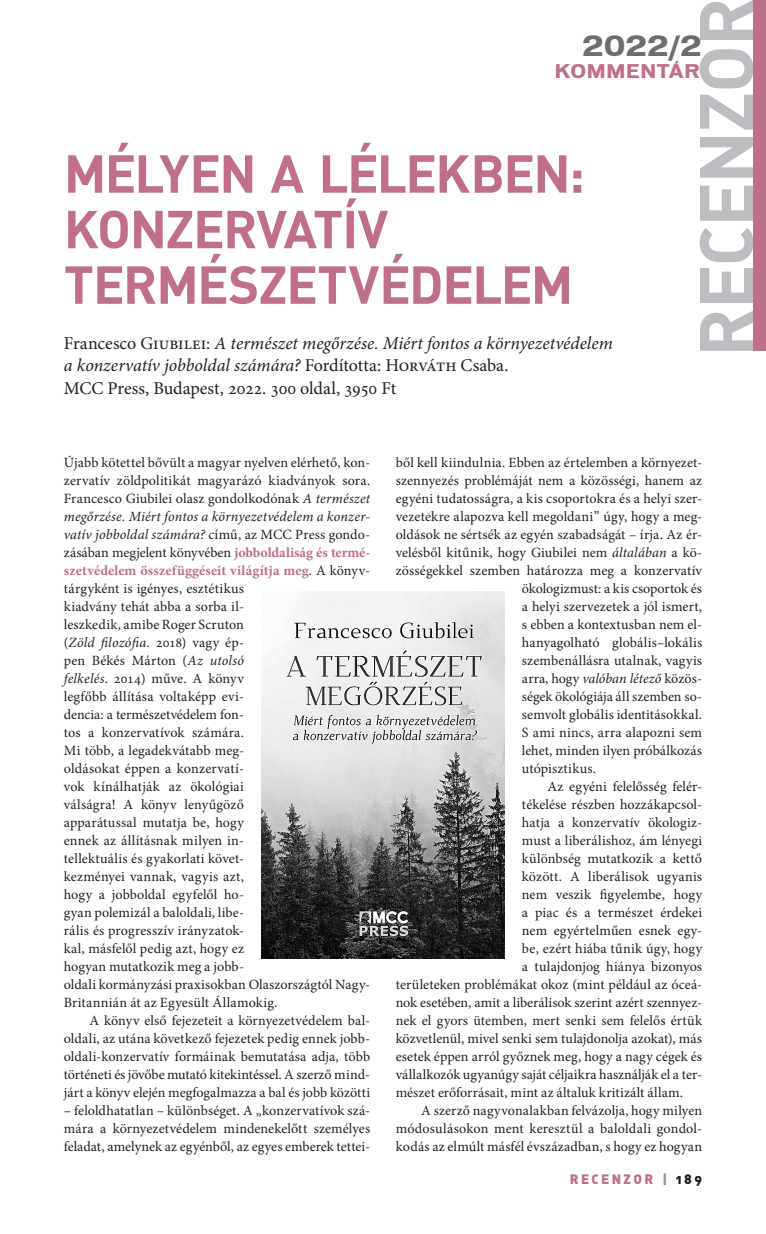
<style>
.page{position:relative;width:766px;height:1234px;background:#fff}
.page>*{position:absolute;margin:0;border:0;box-sizing:border-box;transform-origin:0 0}
.t1{font:700 74.7px "DIN Alt PFL";letter-spacing:.02em;color:#bcbdc0}
.t2{font:700 52.5px/55.5px "DINPFL";letter-spacing:.02em;color:#bf6f88}
.t3{font:700 26.7px "Vonnes PFL";color:#6c6d70}
.t4{font:18px/22.5px "Minion Pro";letter-spacing:-.015em;color:#231f20}
.t5{font:700 18px "Vonnes PFL";letter-spacing:.065em;color:#bf6f88}
.t6{font:14.1px/18px "Minion Pro";color:#231f20;text-align:justify}
.t7{font:14.1px "Minion Pro";letter-spacing:.02em;color:#231f20}
.t8{font:13.5px "DIN Alt Blk PFL";letter-spacing:.2em;color:#bf6f88}
.s1{font-style:italic}
.s2{font-weight:700;color:#bf6f88}
.s3{color:#939598}
.s4{color:#231f20}
</style>
<div class="page">
<img style="left:261px;top:591px;width:244px;height:367px">
<div style="left:753px;top:0;width:12px;height:351px;background:#bf6f88"></div>
<h1 class="t1" style="left:677px;top:357px;width:359px;rotate:-90deg">RECENZOR</h1>
<h3 class="t3" style="left:582px;top:30px;width:120px">2022/2</h3>
<p class="t5" style="left:554px;top:60px;width:145px">KOMMENTÁR</p>
<h2 class="t2" style="left:64px;top:144px;width:520px">MÉLYEN A LÉLEKBEN:<br>KONZERVATÍV<br>TERMÉSZETVÉDELEM</h2>
<p class="t4" style="left:64px;top:332px;width:550px">Francesco Giubilei: <span class="s1">A természet megőrzése. Miért fontos a környezetvédelem a konzervatív jobboldal számára?</span> Fordította: Horváth Csaba.<br>MCC Press, Budapest, 2022. 300 oldal, 3950 Ft</p>
<p class="t6" style="left:64px;top:453px;width:308px;text-align:left">Újabb kötettel bővült a magyar nyelven elérhető, kon&shy;zervatív zöldpolitikát magyarázó kiadványok sora.<br>Francesco Giubilei olasz gondolkodónak <span class="s1">A természet megőrzése. Miért fontos a környezetvédelem a konzer&shy;vatív jobboldal számára?</span> című, az MCC Press gondo&shy;zásában megjelent könyvében <span class="s2">jobboldaliság és termé&shy;szetvédelem összefüggéseit világítja meg</span>. A könyv&shy;tárgyként is igényes, esztétikus<br>kiadvány tehát abba a sorba il-<br>leszkedik, amibe Roger Scruton<br>(<span class="s1">Zöld filozófia</span>. 2018) vagy ép-<br>pen Békés Márton (<span class="s1">Az utolsó<br>felkelés</span>. 2014) műve. A könyv<br>legfőbb állítása voltaképp evi-<br>dencia: a természetvédelem fon-<br>tos a konzervatívok számára.<br>Mi több, a legadekvátabb meg-<br>oldásokat éppen a konzervatí-<br>vok kínálhatják az ökológiai<br>válságra! A könyv lenyűgöző<br>apparátussal mutatja be, hogy<br>ennek az állításnak milyen in-<br>tellektuális és gyakorlati követ-<br>kezményei vannak, vagyis azt,<br>hogy a jobboldal egyfelől ho-<br>gyan polemizál a baloldali, libe-<br>rális és progresszív irányzatok-<br>kal, másfelől pedig azt, hogy ez<br>hogyan mutatkozik meg a jobb-<br>oldali kormányzási praxisokban Olaszországtól Nagy-Britannián át az Egyesült Államokig.</p>
<p class="t6" style="left:64px;top:1011px;width:308px;text-indent:26px">A könyv első fejezeteit a környezetvédelem bal&shy;oldali, az utána következő fejezetek pedig ennek jobb&shy;oldali-konzervatív formáinak bemutatása adja, több történeti és jövőbe mutató kitekintéssel. A szerző mind&shy;járt a könyv elején megfogalmazza a bal és jobb közötti</p>
<p class="t6" style="left:64px;top:1101px;width:308px">– feloldhatatlan – különbséget. A „konzervatívok szá&shy;mára a környezetvédelem mindenekelőtt személyes feladat, amelynek az egyénből, az egyes emberek tettei-</p>
<p class="t6" style="left:395px;top:453px;width:308px">ből kell kiindulnia. Ebben az értelemben a környezet-</p>
<p class="t6" style="left:395px;top:471px;width:308px">szennyezés problémáját nem a közösségi, hanem az</p>
<p class="t6" style="left:395px;top:489px;width:308px">egyéni tudatosságra, a kis csoportokra és a helyi szer-</p>
<p class="t6" style="left:395px;top:507px;width:308px">vezetekre alapozva kell megoldani” úgy, hogy a meg-</p>
<p class="t6" style="left:395px;top:525px;width:308px">oldások ne sértsék az egyén szabadságát – írja. Az ér-</p>
<p class="t6" style="left:395px;top:543px;width:308px">velésből kitűnik, hogy Giubilei nem <span class="s1">általában</span> a kö-</p>
<p class="t6" style="left:395px;top:561px;width:308px">zösségekkel szemben határozza meg a konzervatív</p>
<p class="t6" style="left:522px;top:579px;width:182px">ökologizmust: a kis csoportok és</p>
<p class="t6" style="left:522px;top:597px;width:182px">a helyi szervezetek a jól ismert,</p>
<p class="t6" style="left:522px;top:615px;width:182px">s ebben a kontextusban nem el-</p>
<p class="t6" style="left:522px;top:633px;width:182px">hanyagolható globális–lokális</p>
<p class="t6" style="left:522px;top:651px;width:182px">szembenállásra utalnak, vagyis</p>
<p class="t6" style="left:522px;top:669px;width:182px">arra, hogy <span class="s1">valóban létező</span> közös-</p>
<p class="t6" style="left:522px;top:687px;width:182px">ségek ökológiája áll szemben so-</p>
<p class="t6" style="left:522px;top:705px;width:182px">semvolt globális identitásokkal.</p>
<p class="t6" style="left:522px;top:723px;width:182px">S ami nincs, arra alapozni sem</p>
<p class="t6" style="left:522px;top:741px;width:182px">lehet, minden ilyen próbálkozás</p>
<p class="t6" style="left:522px;top:759px;width:76px">utópisztikus.</p>
<p class="t6" style="left:547px;top:777px;width:156px">Az egyéni felelősség felér-</p>
<p class="t6" style="left:522px;top:795px;width:180px">tékelése részben hozzákapcsol-</p>
<p class="t6" style="left:522px;top:813px;width:180px">hatja a konzervatív ökologiz-</p>
<p class="t6" style="left:522px;top:831px;width:182px">must a liberálishoz, ám lényegi</p>
<p class="t6" style="left:522px;top:849px;width:182px">különbség mutatkozik a kettő</p>
<p class="t6" style="left:522px;top:867px;width:182px">között. A liberálisok ugyanis</p>
<p class="t6" style="left:522px;top:885px;width:182px">nem veszik figyelembe, hogy</p>
<p class="t6" style="left:522px;top:903px;width:182px">a piac és a természet érdekei</p>
<p class="t6" style="left:522px;top:921px;width:182px">nem egyértelműen esnek egy-</p>
<p class="t7" style="left:522px;top:938px;width:182px">be, ezért hiába tűnik úgy, hogy</p>
<p class="t6" style="left:522px;top:957px;width:182px">a tulajdonjog hiánya bizonyos</p>
<p class="t6" style="left:395px;top:975px;width:308px">területeken problémákat okoz (mint például az óceá-</p>
<p class="t6" style="left:395px;top:993px;width:308px">nok esetében, amit a liberálisok szerint azért szennyez-</p>
<p class="t6" style="left:395px;top:1011px;width:308px">nek el gyors ütemben, mert senki sem felelős értük</p>
<p class="t6" style="left:395px;top:1029px;width:308px">közvetlenül, mivel senki sem tulajdonolja azokat), más</p>
<p class="t6" style="left:395px;top:1047px;width:308px">esetek éppen arról győznek meg, hogy a nagy cégek és</p>
<p class="t6" style="left:395px;top:1065px;width:308px">vállalkozók ugyanúgy saját céljaikra használják el a ter-</p>
<p class="t6" style="left:395px;top:1083px;width:289px">mészet erőforrásait, mint az általuk kritizált állam.</p>
<p class="t6" style="left:421px;top:1101px;width:282px">A szerző nagyvonalakban felvázolja, hogy milyen</p>
<p class="t6" style="left:395px;top:1119px;width:308px">módosulásokon ment keresztül a baloldali gondol-</p>
<p class="t6" style="left:395px;top:1137px;width:308px">kodás az elmúlt másfél évszázadban, s hogy ez hogyan</p>
<p class="t8" style="left:569px;top:1169px;width:134px">RECENZOR <span class="s3">|</span> <span class="s4">189</span></p>
</div>
